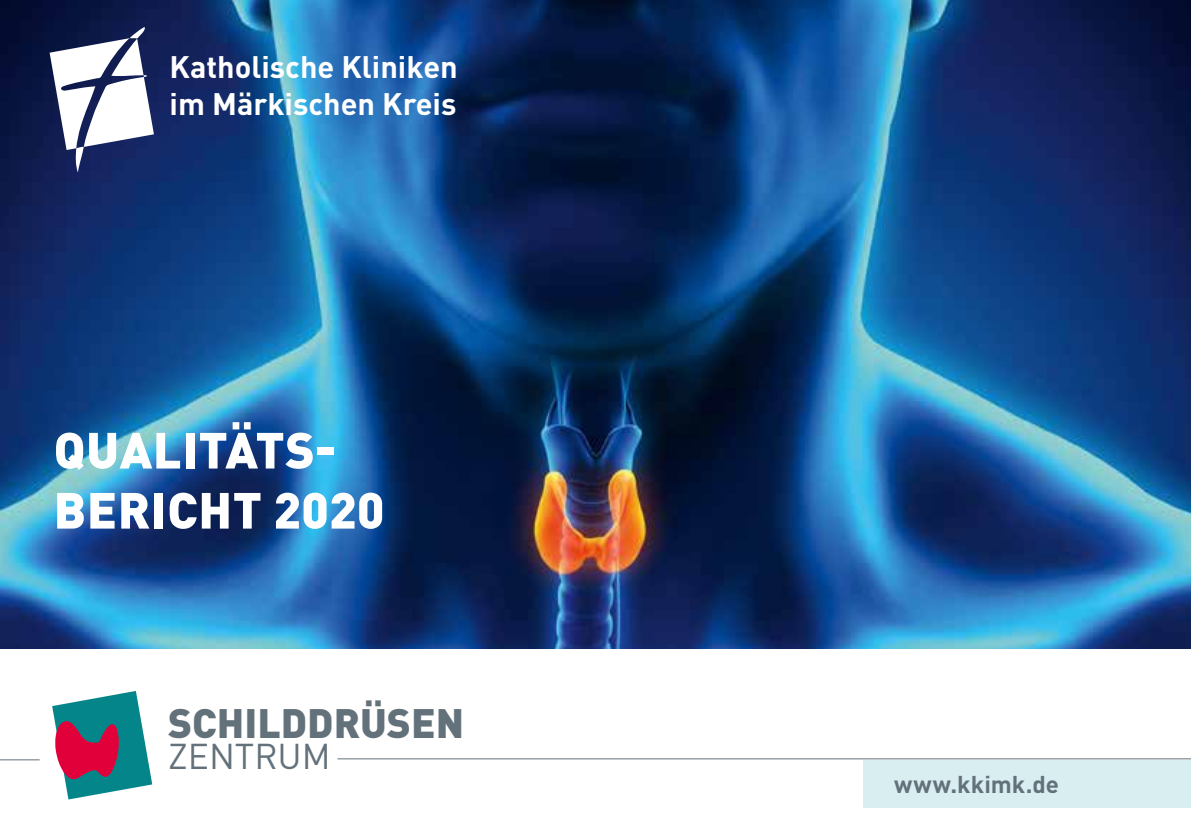
<style>
.page{position:relative;width:1191px;height:840px;background:#fff}
.page>*{position:absolute;margin:0;border:0;box-sizing:border-box;transform-origin:0 0}
.t1{font:900 50px/60px "DIN Pro";letter-spacing:.01em;color:#fff}
.t2{font:900 40.6px "DIN Pro";color:#63717a}
.t3{font:35.4px "DIN Pro";color:#63717a}
.t4{font:700 30.8px/36.8px "DIN Pro";color:#fff}
.t5{font:700 24px "DIN Pro";letter-spacing:.01em;color:#63717a}
</style>
<div class="page">
<img style="left:0;top:0;width:1191px;height:648px">
<div style="left:863px;top:759px;width:328px;height:48px;background:#d9eef0"></div>
<hr style="left:337px;top:758px;width:854px;height:1px;background:#63717a">
<hr style="left:0;top:759px;width:40px;height:1px;background:#63717a">
<svg style="left:50px;top:27px;width:104px;height:145px"></svg>
<svg style="left:52px;top:691px;width:100px;height:108px"></svg>
<p class="t4" style="left:170px;top:47px;width:290px">Katholische Kliniken im Märkischen Kreis</p>
<h1 class="t1" style="left:54px;top:418px;width:332px">QUALITÄTS-<br>BERICHT 2020</h1>
<h2 class="t2" style="left:168px;top:695px;width:297px">SCHILDDRÜSEN</h2>
<p class="t3" style="left:168px;top:732px;width:164px">ZENTRUM</p>
<p class="t5" style="left:894px;top:767px;width:166px">www.kkimk.de</p>
</div>
